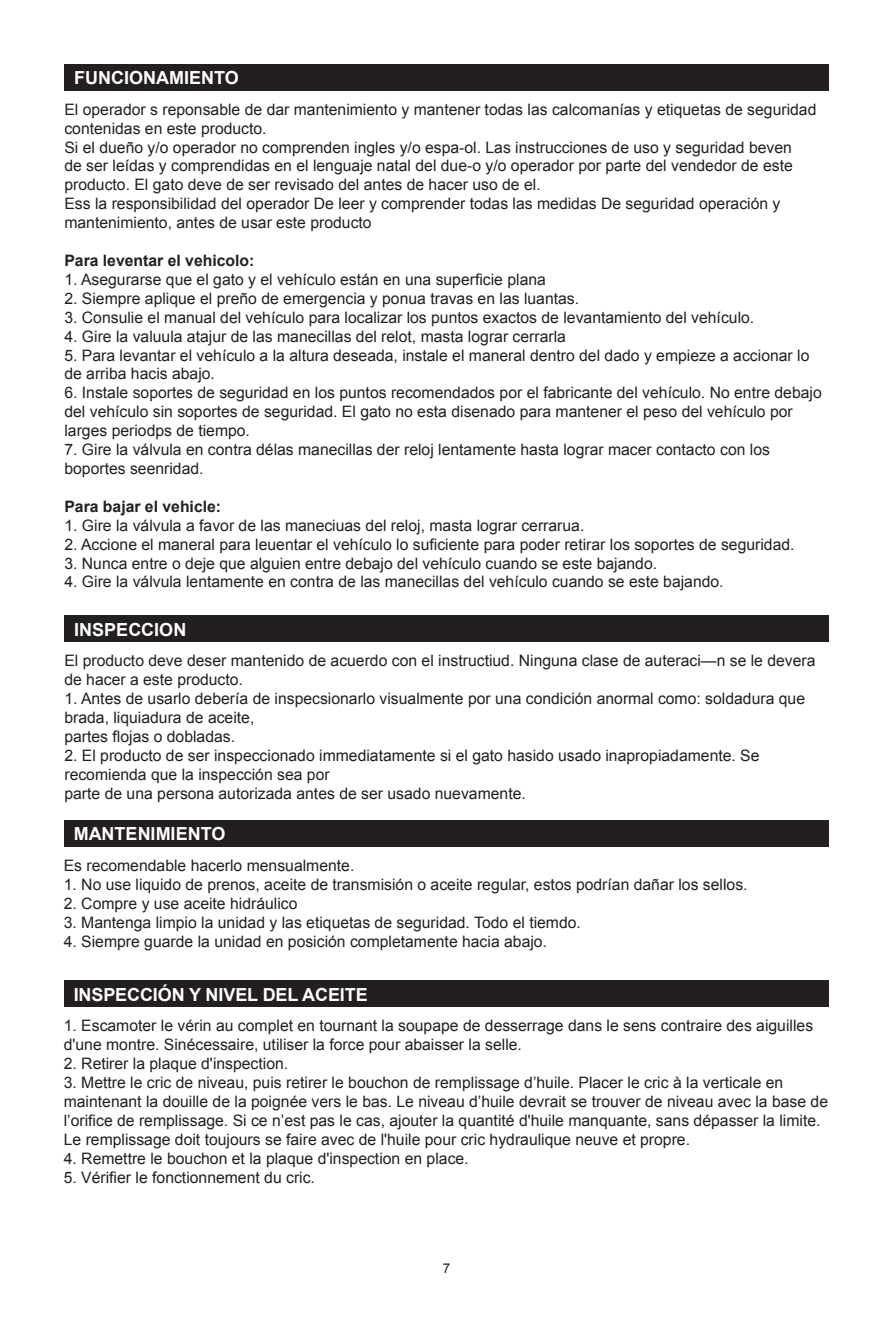
<style>
.page{position:relative;width:893px;height:1340px;background:#fff}
.page>*{position:absolute;margin:0;border:0;box-sizing:border-box;transform-origin:0 0}
.t1{font:700 18px "Arial";color:#fff}
.t2{font:15.75px/18.9px "Arial";color:#231f20}
.t3{font:700 15.75px "Arial";color:#231f20}
.t4{font:13.5px "Arial";color:#231f20}
</style>
<div class="page">
<div style="left:64px;top:64px;width:765px;height:27px;background:#231f20"></div>
<div style="left:64px;top:615px;width:765px;height:27px;background:#231f20"></div>
<div style="left:64px;top:819px;width:764px;height:27px;background:#231f20"></div>
<div style="left:64px;top:980px;width:764px;height:26px;background:#231f20"></div>
<p class="t1" style="left:74px;top:66px;width:166px">FUNCIONAMIENTO</p>
<p class="t2" style="left:64px;top:100px;width:753px">El operador s reponsable de dar mantenimiento y mantener todas las calcomanías y etiquetas de seguridad contenidas en este producto.</p>
<p class="t2" style="left:64px;top:138px;width:730px;text-align:justify">Si el dueño y/o operador no comprenden ingles y/o espa-ol. Las instrucciones de uso y seguridad beven de ser leídas y comprendidas en el lenguaje natal del due-o y/o operador por parte del vendedor de este producto. El gato deve de ser revisado del antes de hacer uso de el.</p>
<p class="t2" style="left:64px;top:194px;width:718px">Ess la responsibilidad del operador De leer y comprender todas las medidas De seguridad operación y mantenimiento, antes de usar este producto</p>
<p class="t3" style="left:64px;top:250px;width:191px">Para leventar el vehicolo:</p>
<p class="t2" style="left:64px;top:270px;width:483px">1. Asegurarse que el gato y el vehículo están en una superficie plana</p>
<p class="t2" style="left:64px;top:289px;width:516px">2. Siempre aplique el preño de emergencia y ponua travas en las luantas.</p>
<p class="t2" style="left:64px;top:308px;width:691px">3. Consulie el manual del vehículo para localizar los puntos exactos de levantamiento del vehículo.</p>
<p class="t2" style="left:64px;top:327px;width:503px">4. Gire la valuula atajur de las manecillas del relot, masta lograr cerrarla</p>
<p class="t2" style="left:64px;top:346px;width:746px">5. Para levantar el vehículo a la altura deseada, instale el maneral dentro del dado y empieze a accionar lo de arriba hacis abajo.</p>
<p class="t2" style="left:64px;top:383px;width:759px">6. Instale soportes de seguridad en los puntos recomendados por el fabricante del vehículo. No entre debajo del vehículo sin soportes de seguridad. El gato no esta disenado para mantener el peso del vehículo por larges periodps de tiempo.</p>
<p class="t2" style="left:64px;top:440px;width:707px">7. Gire la válvula en contra délas manecillas der reloj lentamente hasta lograr macer contacto con los boportes seenridad.</p>
<p class="t3" style="left:64px;top:496px;width:158px">Para bajar el vehicle:</p>
<p class="t2" style="left:64px;top:516px;width:521px">1. Gire la válvula a favor de las maneciuas del reloj, masta lograr cerrarua.</p>
<p class="t2" style="left:64px;top:535px;width:732px">2. Accione el maneral para leuentar el vehículo lo suficiente para poder retirar los soportes de seguridad.</p>
<p class="t2" style="left:64px;top:553px;width:594px">3. Nunca entre o deje que alguien entre debajo del vehículo cuando se este bajando.</p>
<p class="t2" style="left:64px;top:572px;width:661px">4. Gire la válvula lentamente en contra de las manecillas del vehículo cuando se este bajando.</p>
<p class="t1" style="left:74px;top:617px;width:114px">INSPECCION</p>
<p class="t2" style="left:64px;top:651px;width:753px">El producto deve deser mantenido de acuerdo con el instructiud. Ninguna clase de auteraci—n se le devera de hacer a este producto.</p>
<p class="t2" style="left:64px;top:689px;width:742px">1. Antes de usarlo debería de inspecsionarlo visualmente por una condición anormal como: soldadura que brada, liquiadura de aceite,</p>
<p class="t2" style="left:64px;top:727px;width:172px">partes flojas o dobladas.</p>
<p class="t2" style="left:64px;top:746px;width:697px">2. El producto de ser inspeccionado immediatamente si el gato hasido usado inapropiadamente. Se recomienda que la inspección sea por</p>
<p class="t2" style="left:64px;top:783px;width:463px">parte de una persona autorizada antes de ser usado nuevamente.</p>
<p class="t1" style="left:74px;top:822px;width:153px">MANTENIMIENTO</p>
<p class="t2" style="left:64px;top:856px;width:292px">Es recomendable hacerlo mensualmente.</p>
<p class="t2" style="left:64px;top:875px;width:685px">1. No use liquido de prenos, aceite de transmisión o aceite regular, estos podrían dañar los sellos.</p>
<p class="t2" style="left:64px;top:894px;width:235px">2. Compre y use aceite hidráulico</p>
<p class="t2" style="left:64px;top:912px;width:519px">3. Mantenga limpio la unidad y las etiquetas de seguridad. Todo el tiemdo.</p>
<p class="t2" style="left:64px;top:931px;width:485px">4. Siempre guarde la unidad en posición completamente hacia abajo.</p>
<p class="t1" style="left:74px;top:982px;width:296px">INSPECCIÓN Y NIVEL DEL ACEITE</p>
<p class="t2" style="left:64px;top:1016px;width:751px">1. Escamoter le vérin au complet en tournant la soupape de desserrage dans le sens contraire des aiguilles d'une montre. Sinécessaire, utiliser la force pour abaisser la selle.</p>
<p class="t2" style="left:64px;top:1054px;width:226px">2. Retirer la plaque d'inspection.</p>
<p class="t2" style="left:64px;top:1073px;width:766px">3. Mettre le cric de niveau, puis retirer le bouchon de remplissage d’huile. Placer le cric à la verticale en maintenant la douille de la poignée vers le bas. Le niveau d’huile devrait se trouver de niveau avec la base de l’orifice de remplissage. Si ce n’est pas le cas, ajouter la quantité d'huile manquante, sans dépasser la limite.<br>Le remplissage doit toujours se faire avec de l'huile pour cric hydraulique neuve et propre.</p>
<p class="t2" style="left:64px;top:1148px;width:406px">4. Remettre le bouchon et la plaque d'inspection en place.</p>
<p class="t2" style="left:64px;top:1167px;width:253px">5. Vérifier le fonctionnement du cric.</p>
<p class="t4" style="left:443px;top:1259px;width:9px">7</p>
</div>
